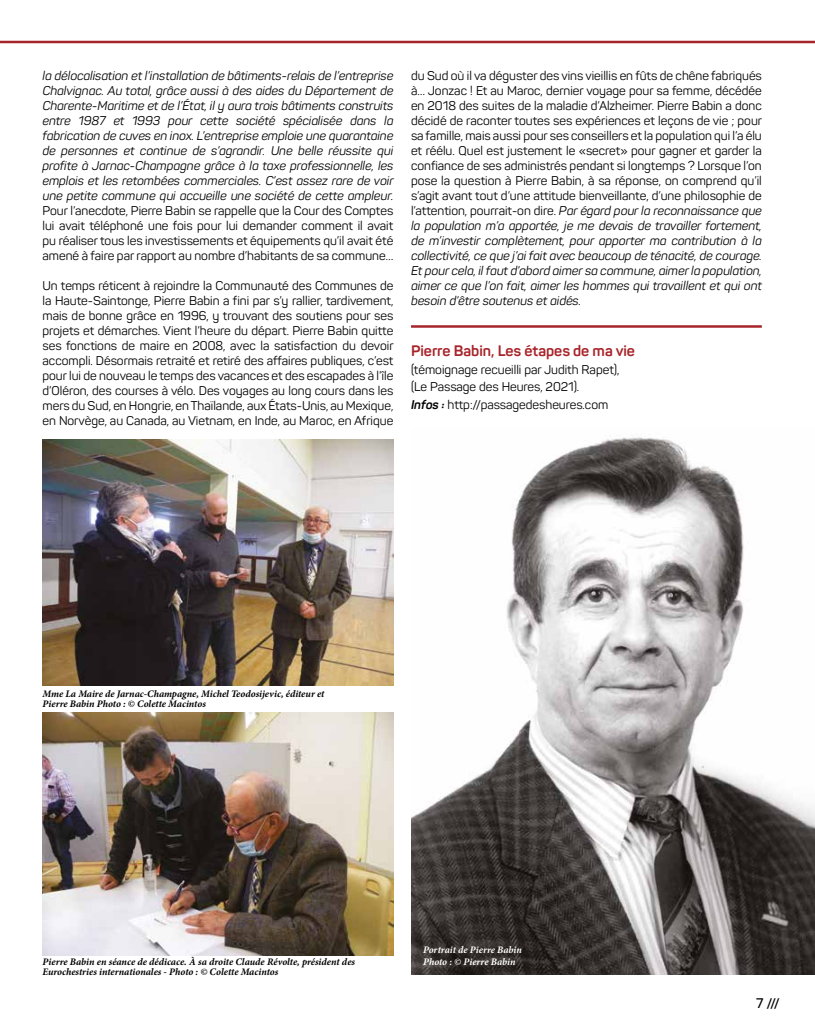
<style>
.page{position:relative;width:815px;height:1028px;background:#fff}
.page>*{position:absolute;margin:0;border:0;box-sizing:border-box;transform-origin:0 0}
.t1{font:700 15px "Panton";color:#a7242a}
.t2{font:600 13.75px "Panton";color:#000}
.t3{font:12.5px/15px "Panton";color:#000;text-align:justify}
.t4{font:italic 12.5px/15px "Panton";color:#000;text-align:justify}
.t5{font:italic 700 10px/10px "Minion Pro";letter-spacing:-.005em;color:#000}
.t6{font:italic 700 10px/12px "Minion Pro";letter-spacing:-.005em;color:#fff}
.s1{font-style:italic}
.s2{font-weight:700;font-style:italic}
</style>
<div class="page">
<hr style="left:0;top:41px;width:815px;height:2px;background:#a7242a">
<hr style="left:411px;top:325px;width:351px;height:3px;background:#a7242a">
<img style="left:43px;top:712px;width:350px;height:243px">
<img style="left:43px;top:439px;width:350px;height:246px">
<img style="left:411px;top:435px;width:404px;height:539px">
<p class="t4" style="left:43px;top:68px;width:353px">la délocalisation et l’installation de bâtiments-relais de l’entreprise Chalvignac. Au total, grâce aussi à des aides du Département de Charente-Maritime et de l’État, il y aura trois bâtiments construits entre 1987 et 1993 pour cette société spécialisée dans la fabrication de cuves en inox. L’entreprise emploie une quarantaine de personnes et continue de s’agrandir. Une belle réussite qui profite à Jarnac-Champagne grâce à la taxe professionnelle, les emplois et les retombées commerciales. C’est assez rare de voir une petite commune qui accueille une société de cette ampleur.</p>
<p class="t3" style="left:43px;top:203px;width:352px">Pour l’anecdote, Pierre Babin se rappelle que la Cour des Comptes lui avait téléphoné une fois pour lui demander comment il avait pu réaliser tous les investissements et équipements qu’il avait été amené à faire par rapport au nombre d’habitants de sa commune…</p>
<p class="t3" style="left:43px;top:278px;width:353px">Un temps réticent à rejoindre la Communauté des Communes de la Haute-Saintonge, Pierre Babin a fini par s’y rallier, tardivement, mais de bonne grâce en 1996, y trouvant des soutiens pour ses projets et démarches. Vient l’heure du départ. Pierre Babin quitte ses fonctions de maire en 2008, avec la satisfaction du devoir accompli. Désormais retraité et retiré des affaires publiques, c’est pour lui de nouveau le temps des vacances et des escapades à l’île d’Oléron, des courses à vélo. Des voyages au long cours dans les mers du Sud, en Hongrie, en Thaïlande, aux États-Unis, au Mexique, en Norvège, au Canada, au Vietnam, en Inde, au Maroc, en Afrique</p>
<p class="t3" style="left:411px;top:68px;width:353px">du Sud où il va déguster des vins vieillis en fûts de chêne fabriqués à… Jonzac ! Et au Maroc, dernier voyage pour sa femme, décédée en 2018 des suites de la maladie d’Alzheimer. Pierre Babin a donc décidé de raconter toutes ses expériences et leçons de vie ; pour sa famille, mais aussi pour ses conseillers et la population qui l’a élu et réélu. Quel est justement le «secret» pour gagner et garder la confiance de ses administrés pendant si longtemps ? Lorsque l’on pose la question à Pierre Babin, à sa réponse, on comprend qu’il s’agit avant tout d’une attitude bienveillante, d’une philosophie de l’attention, pourrait-on dire. <span class="s1">Par égard pour la reconnaissance que la population m’a apportée, je me devais de travailler fortement, de m’investir complètement, pour apporter ma contribution à la collectivité, ce que j’ai fait avec beaucoup de ténacité, de courage.<br>Et pour cela, il faut d’abord aimer sa commune, aimer la population, aimer ce que l’on fait, aimer les hommes qui travaillent et qui ont besoin d’être soutenus et aidés.</span></p>
<p class="t1" style="left:411px;top:342px;width:225px">Pierre Babin, Les étapes de ma vie</p>
<p class="t3" style="left:411px;top:361px;width:210px;line-height:17.5px;text-align:left">(témoignage recueilli par Judith Rapet), (Le Passage des Heures, 2021).<br><span class="s2">Infos :</span> http://passagedesheures.com</p>
<p class="t5" style="left:43px;top:689px;width:283px">Mme La Maire de Jarnac-Champagne, Michel Teodosijevic, éditeur et<br>Pierre Babin Photo : © Colette Macintos</p>
<p class="t5" style="left:43px;top:957px;width:314px">Pierre Babin en séance de dédicace. À sa droite Claude Révolte, président des<br>Eurochestries internationales - Photo : © Colette Macintos</p>
<p class="t6" style="left:423px;top:943px;width:100px">Portrait de Pierre Babin<br>Photo : © Pierre Babin</p>
<p class="t2" style="left:756px;top:995px;width:25px">7 ///</p>
</div>
